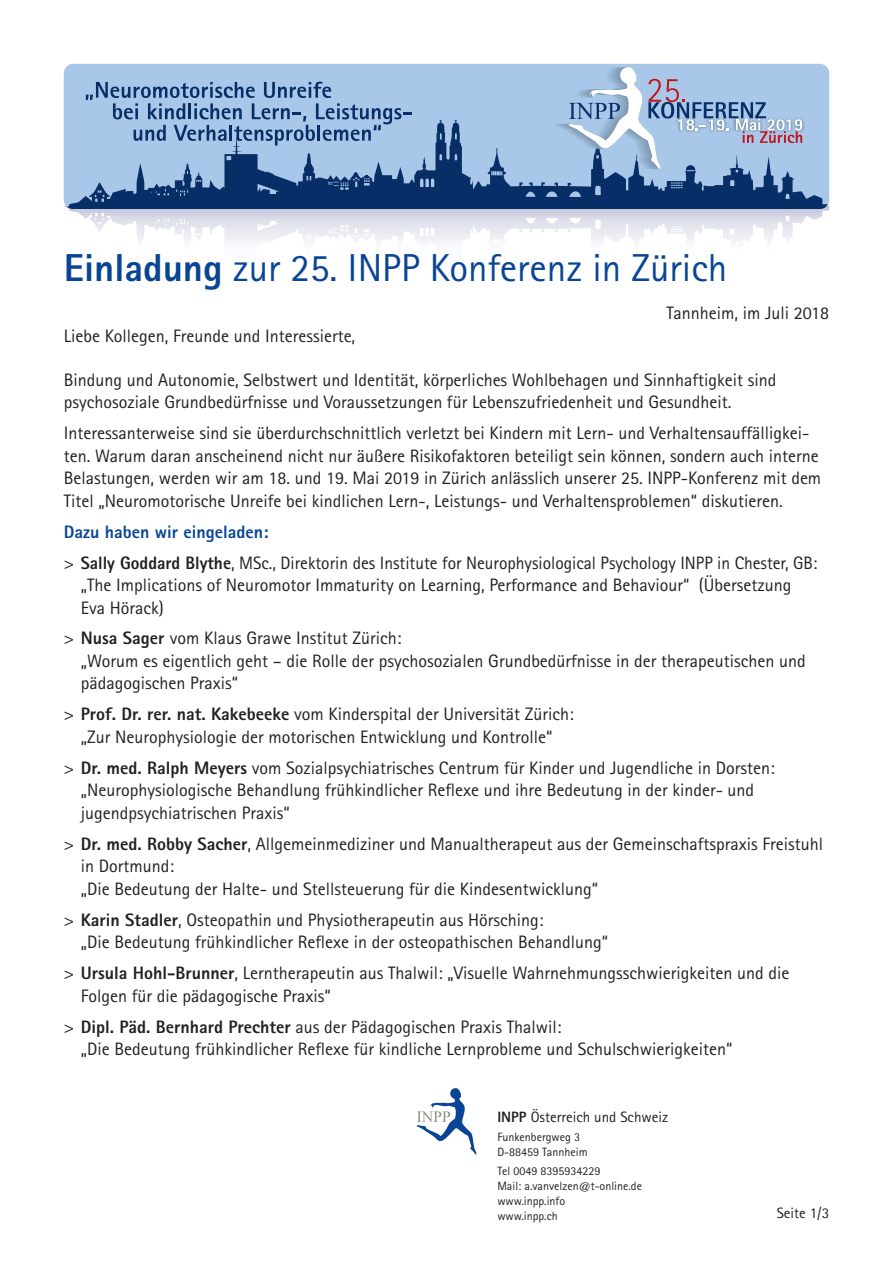
<style>
.page{position:relative;width:893px;height:1263px;background:#fff}
.page>*{position:absolute;margin:0;border:0;box-sizing:border-box;transform-origin:0 0}
.t1{font:39px "Agfa Rotis Sans Serif";color:#094594}
.t2{font:18px/22.5px "Agfa Rotis Sans Serif";color:#231f20}
.t3{font:15px "Agfa Rotis Sans Serif";color:#231f20}
.t4{font:12px/15px "Agfa Rotis Sans Serif";color:#231f20}
.s1{font-weight:800}
.s2{font-weight:800;color:#094594}
</style>
<div class="page">
<svg style="left:69px;top:209px;width:271px;height:34px"></svg>
<div style="left:64px;top:64px;width:765px;height:145px;background:#a9c7e8;border-radius:9px"></div>
<svg style="left:64px;top:120px;width:765px;height:89px"></svg>
<img style="left:803px;top:120px;width:2px;height:11px">
<svg style="left:86px;top:82px;width:326px;height:64px"></svg>
<svg style="left:553px;top:67px;width:250px;height:102px"></svg>
<svg style="left:417px;top:1088px;width:59px;height:67px"></svg>
<h1 class="t1" style="left:64px;top:245px;width:665px"><span class="s1">Einladung</span> zur 25. INPP Konferenz in Zürich</h1>
<p class="t2" style="left:666px;top:302px;width:164px">Tannheim, im Juli 2018</p>
<p class="t2" style="left:64px;top:324px;width:293px">Liebe Kollegen, Freunde und Interessierte,</p>
<p class="t2" style="left:64px;top:368px;width:714px">Bindung und Autonomie, Selbstwert und Identität, körperliches Wohlbehagen und Sinnhaftigkeit sind psychosoziale Grundbedürfnisse und Voraussetzungen für Lebenszufriedenheit und Gesundheit.</p>
<p class="t2" style="left:64px;top:422px;width:759px">Interessanterweise sind sie überdurchschnittlich verletzt bei Kindern mit Lern- und Verhaltensauffälligkei&shy;ten. Warum daran anscheinend nicht nur äußere Risikofaktoren beteiligt sein können, sondern auch interne Belastungen, werden wir am 18. und 19. Mai 2019 in Zürich anlässlich unserer 25. INPP-Konferenz mit dem Titel „Neuromotorische Unreife bei kindlichen Lern-, Leistungs- und Verhaltensproblemen“ diskutieren.</p>
<p class="t2" style="left:64px;top:516px;width:755px;line-height:30.9px"><span class="s2">Dazu haben wir eingeladen:<br></span>&gt; <span class="s1">Sally Goddard Blythe</span>, MSc., Direktorin des Institute for Neurophysiological Psychology INPP in Chester, GB:</p>
<p class="t2" style="left:81px;top:573px;width:712px">„The Implications of Neuromotor Immaturity on Learning, Performance and Behaviour“ (Übersetzung<br>Eva Hörack)</p>
<p class="t2" style="left:81px;top:627px;width:727px;text-indent:-17px">&gt; <span class="s1">Nusa Sager</span> vom Klaus Grawe Institut Zürich:<br>„Worum es eigentlich geht – die Rolle der psychosozialen Grundbedürfnisse in der therapeutischen und pädagogischen Praxis“</p>
<p class="t2" style="left:64px;top:703px;width:511px;text-align:center">&gt; <span class="s1">Prof. Dr. rer. nat. Kakebeeke</span> vom Kinderspital der Universität Zürich: „Zur Neurophysiologie der motorischen Entwicklung und Kontrolle“</p>
<p class="t2" style="left:81px;top:756px;width:695px;text-indent:-17px">&gt; <span class="s1">Dr. med. Ralph Meyers</span> vom Sozialpsychiatrisches Centrum für Kinder und Jugendliche in Dorsten: „Neurophysiologische Behandlung frühkindlicher Reflexe und ihre Bedeutung in der kinder- und jugendpsychiatrischen Praxis“</p>
<p class="t2" style="left:81px;top:832px;width:744px;text-indent:-17px">&gt; <span class="s1">Dr. med. Robby Sacher</span>, Allgemeinmediziner und Manualtherapeut aus der Gemeinschaftspraxis Freistuhl in Dortmund:<br>„Die Bedeutung der Halte- und Stellsteuerung für die Kindesentwicklung“</p>
<p class="t2" style="left:81px;top:908px;width:529px;text-indent:-17px">&gt; <span class="s1">Karin Stadler</span>, Osteopathin und Physiotherapeutin aus Hörsching:<br>„Die Bedeutung frühkindlicher Reflexe in der osteopathischen Behandlung“</p>
<p class="t2" style="left:81px;top:962px;width:710px;text-indent:-17px">&gt; <span class="s1">Ursula Hohl-Brunner</span>, Lerntherapeutin aus Thalwil: „Visuelle Wahrnehmungsschwierigkeiten und die<br>Folgen für die pädagogische Praxis“</p>
<p class="t2" style="left:81px;top:1015px;width:653px;text-indent:-17px">&gt; <span class="s1">Dipl. Päd. Bernhard Prechter</span> aus der Pädagogischen Praxis Thalwil:<br>„Die Bedeutung frühkindlicher Reflexe für kindliche Lernprobleme und Schulschwierigkeiten“</p>
<p class="t3" style="left:497px;top:1108px;width:172px"><span class="s1">INPP</span> Österreich und Schweiz</p>
<p class="t4" style="left:497px;top:1129px;width:92px">Funkenbergweg 3<br>D-88459 Tannheim</p>
<p class="t4" style="left:497px;top:1164px;width:146px">Tel 0049 8395934229<br>Mail: a.vanvelzen@t-online.de www.inpp.info<br>www.inpp.ch</p>
<p class="t3" style="left:777px;top:1204px;width:54px">Seite 1/3</p>
</div>
